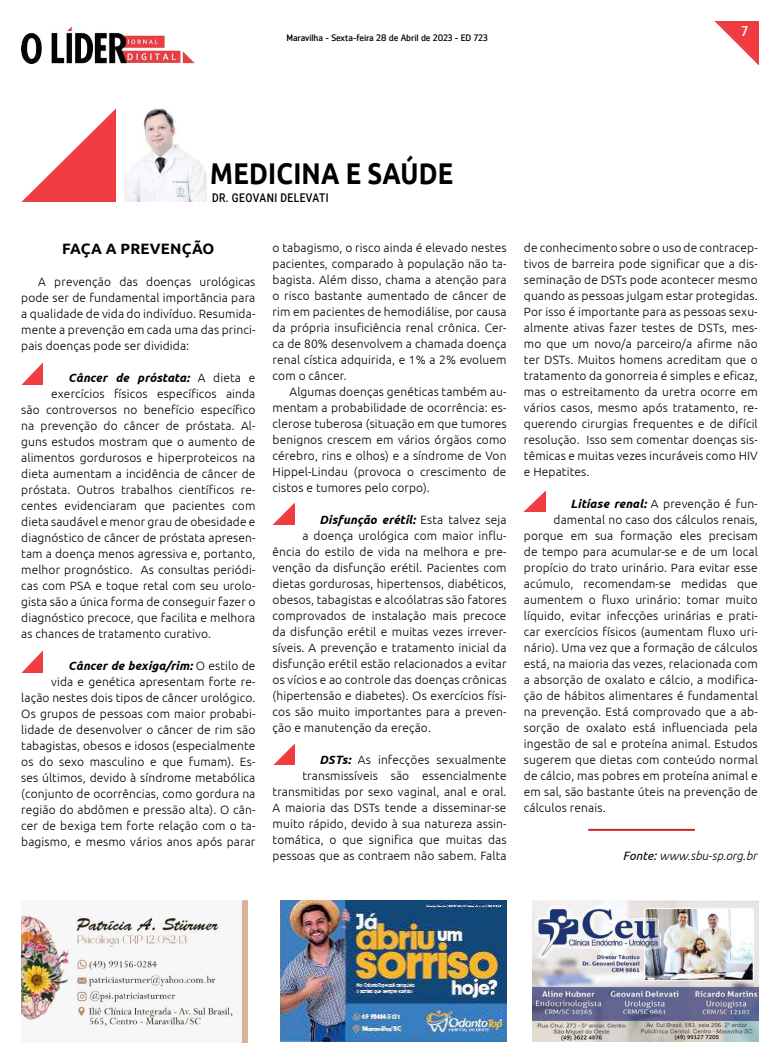
<style>
.page{position:relative;width:780px;height:1063px;background:#fff}
.page>*{position:absolute;margin:0;border:0;box-sizing:border-box;transform-origin:0 0}
.t1{font:700 30px "Ubuntu";letter-spacing:.01em;color:#000;scale:.85 1}
.t2{font:700 15px "Ubuntu";letter-spacing:.01em;color:#000}
.t3{font:14px "Zemestro Std";color:#fff}
.t4{font:300 12px/16px "Ubuntu";letter-spacing:.01em;color:#000;text-align:justify}
.t5{font:italic 700 12px "Ubuntu";letter-spacing:.01em;color:#000}
.t6{font:italic 300 12px "Ubuntu";letter-spacing:.01em;color:#000}
.t7{font:500 12px "Roboto";letter-spacing:.045em;color:#000;scale:.85 1}
.t8{font:9.3px "Zemestro Std";letter-spacing:-.01em;color:#000}
.s1{font-weight:300;font-style:normal}
.s2{font-weight:700;font-style:italic}
.s3{font-weight:400}
</style>
<div class="page">
<img style="left:714px;top:21px;width:44px;height:44px">
<img style="left:22px;top:26px;width:172px;height:38px">
<img style="left:280px;top:900px;width:226px;height:142px">
<img style="left:21px;top:901px;width:226px;height:141px">
<img style="left:532px;top:901px;width:226px;height:141px">
<img style="left:22px;top:109px;width:93px;height:93px">
<img style="left:124px;top:108px;width:82px;height:94px">
<img style="left:22px;top:363px;width:21px;height:21px">
<img style="left:21px;top:651px;width:22px;height:22px">
<img style="left:273px;top:503px;width:21px;height:21px">
<img style="left:524px;top:491px;width:21px;height:21px">
<img style="left:273px;top:744px;width:22px;height:21px">
<hr style="left:588px;top:829px;width:106px;height:2px;background:#d22229">
<p class="t8" style="left:286px;top:33px;width:203px">Maravilha - Sexta-feira 28 de Abril de 2023 - ED 723</p>
<p class="t3" style="left:741px;top:23px;width:8px">7</p>
<h1 class="t1" style="left:210px;top:156px;width:287px">MEDICINA E SAÚDE</h1>
<p class="t7" style="left:212px;top:189px;width:139px">DR. GEOVANI DELEVATI</p>
<p class="t2" style="left:62px;top:240px;width:154px">FAÇA A PREVENÇÃO</p>
<p class="t4" style="left:21px;top:274px;width:236px;text-indent:17px">A prevenção das doenças urológicas pode ser de fundamental importância para a qualidade de vida do indivíduo. Resumida&shy;mente a prevenção em cada uma das princi&shy;pais doenças pode ser dividida:</p>
<p class="t5" style="left:68px;top:371px;width:188px">Câncer de próstata: <span class="s1">A dieta e</span></p>
<p class="t4" style="left:51px;top:386px;width:206px">exercícios físicos específicos ainda</p>
<p class="t4" style="left:21px;top:402px;width:236px">são controversos no benefício específico</p>
<p class="t4" style="left:21px;top:418px;width:235px">na prevenção do câncer de próstata. Al-</p>
<p class="t4" style="left:21px;top:434px;width:235px">guns estudos mostram que o aumento de</p>
<p class="t4" style="left:21px;top:450px;width:236px">alimentos gordurosos e hiperproteicos na</p>
<p class="t4" style="left:21px;top:466px;width:236px">dieta aumentam a incidência de câncer de</p>
<p class="t4" style="left:21px;top:482px;width:236px">próstata. Outros trabalhos científicos re-</p>
<p class="t4" style="left:21px;top:498px;width:235px">centes evidenciaram que pacientes com</p>
<p class="t4" style="left:21px;top:514px;width:235px">dieta saudável e menor grau de obesidade e</p>
<p class="t4" style="left:21px;top:530px;width:235px">diagnóstico de câncer de próstata apresen-</p>
<p class="t4" style="left:21px;top:546px;width:236px">tam a doença menos agressiva e, portanto,</p>
<p class="t4" style="left:21px;top:562px;width:235px">melhor prognóstico. As consultas periódi-</p>
<p class="t4" style="left:21px;top:578px;width:235px">cas com PSA e toque retal com seu urolo-</p>
<p class="t4" style="left:21px;top:594px;width:235px">gista são a única forma de conseguir fazer o</p>
<p class="t4" style="left:21px;top:610px;width:236px">diagnóstico precoce, que facilita e melhora</p>
<p class="t4" style="left:21px;top:626px;width:191px">as chances de tratamento curativo.</p>
<p class="t4" style="left:21px;top:658px;width:236px;text-align:right"><span class="s2">Câncer de bexiga/rim:</span> O estilo de<br>vida e genética apresentam forte re&shy;lação nestes dois tipos de câncer urológico.<br>Os grupos de pessoas com maior probabi&shy;lidade de desenvolver o câncer de rim são tabagistas, obesos e idosos (especialmente os do sexo masculino e que fumam). Es&shy;ses últimos, devido à síndrome metabólica (conjunto de ocorrências, como gordura na região do abdômen e pressão alta). O cân&shy;cer de bexiga tem forte relação com o ta&shy;bagismo, e mesmo vários anos após parar</p>
<p class="t4" style="left:272px;top:239px;width:235px">o tabagismo, o risco ainda é elevado nestes pacientes, comparado à população não ta&shy;bagista. Além disso, chama a atenção para o risco bastante aumentado de câncer de rim em pacientes de hemodiálise, por causa da própria insuficiência renal crônica. Cer&shy;ca de 80% desenvolvem a chamada doença renal cística adquirida, e 1% a 2% evoluem com o câncer.</p>
<p class="t4" style="left:272px;top:383px;width:235px;text-indent:17px">Algumas doenças genéticas também au&shy;mentam a probabilidade de ocorrência: es&shy;clerose tuberosa (situação em que tumores benignos crescem em vários órgãos como cérebro, rins e olhos) e a síndrome de Von Hippel-Lindau (provoca o crescimento de cistos e tumores pelo corpo).</p>
<p class="t5" style="left:319px;top:512px;width:188px">Disfunção erétil: <span class="s1">Esta talvez seja</span></p>
<p class="t4" style="left:302px;top:527px;width:206px">a doença urológica com maior influ-</p>
<p class="t4" style="left:272px;top:543px;width:235px">ência do estilo de vida na melhora e pre-</p>
<p class="t4" style="left:272px;top:559px;width:235px">venção da disfunção erétil. Pacientes com</p>
<p class="t4" style="left:272px;top:575px;width:235px">dietas gordurosas, hipertensos, diabéticos,</p>
<p class="t4" style="left:272px;top:591px;width:235px">obesos, tabagistas e alcoólatras são fatores</p>
<p class="t4" style="left:272px;top:607px;width:235px">comprovados de instalação mais precoce</p>
<p class="t4" style="left:272px;top:623px;width:235px">da disfunção erétil e muitas vezes irrever-</p>
<p class="t4" style="left:272px;top:639px;width:235px">síveis. A prevenção e tratamento inicial da</p>
<p class="t4" style="left:272px;top:655px;width:235px">disfunção erétil estão relacionados a evitar</p>
<p class="t4" style="left:272px;top:671px;width:235px">os vícios e ao controle das doenças crônicas</p>
<p class="t4" style="left:272px;top:687px;width:235px">(hipertensão e diabetes). Os exercícios físi-</p>
<p class="t4" style="left:272px;top:703px;width:235px">cos são muito importantes para a preven-</p>
<p class="t4" style="left:272px;top:719px;width:160px">ção e manutenção da ereção.</p>
<p class="t4" style="left:272px;top:751px;width:235px;text-align:right"><span class="s2">DSTs:</span> As infecções sexualmente transmissíveis são essencialmente transmitidas por sexo vaginal, anal e oral.<br>A maioria das DSTs tende a disseminar-se muito rápido, devido à sua natureza assin&shy;tomática, o que significa que muitas das pessoas que as contraem não sabem. Falta</p>
<p class="t4" style="left:524px;top:239px;width:235px">de conhecimento sobre o uso de contracep&shy;tivos de barreira pode significar que a dis&shy;seminação de DSTs pode acontecer mesmo quando as pessoas julgam estar protegidas.<br>Por isso é importante para as pessoas sexu&shy;almente ativas fazer testes de DSTs, mes&shy;mo que um novo/a parceiro/a afirme não ter DSTs. Muitos homens acreditam que o tratamento da gonorreia é simples e eficaz, mas o estreitamento da uretra ocorre em vários casos, mesmo após tratamento, re&shy;querendo cirurgias frequentes e de difícil resolução. Isso sem comentar doenças sis&shy;têmicas e muitas vezes incuráveis como HIV e Hepatites.</p>
<p class="t4" style="left:570px;top:495px;width:188px"><span class="s2">Litíase renal:</span> A prevenção é fun-</p>
<p class="t4" style="left:553px;top:511px;width:206px">damental no caso dos cálculos renais,</p>
<p class="t4" style="left:524px;top:527px;width:235px">porque em sua formação eles precisam</p>
<p class="t4" style="left:524px;top:543px;width:235px">de tempo para acumular-se e de um local</p>
<p class="t4" style="left:524px;top:559px;width:235px">propício do trato urinário. Para evitar esse</p>
<p class="t4" style="left:524px;top:575px;width:235px">acúmulo, recomendam-se medidas que</p>
<p class="t4" style="left:524px;top:591px;width:235px">aumentem o fluxo urinário: tomar muito</p>
<p class="t4" style="left:524px;top:607px;width:235px">líquido, evitar infecções urinárias e prati-</p>
<p class="t4" style="left:524px;top:623px;width:235px">car exercícios físicos (aumentam fluxo uri-</p>
<p class="t4" style="left:524px;top:639px;width:235px">nário). Uma vez que a formação de cálculos</p>
<p class="t4" style="left:524px;top:655px;width:235px">está, na maioria das vezes, relacionada com</p>
<p class="t4" style="left:524px;top:671px;width:235px">a absorção de oxalato e cálcio, a modifica-</p>
<p class="t4" style="left:524px;top:687px;width:235px">ção de hábitos alimentares é fundamental</p>
<p class="t4" style="left:524px;top:703px;width:235px">na prevenção. Está comprovado que a ab-</p>
<p class="t4" style="left:524px;top:719px;width:235px">sorção de oxalato está influenciada pela</p>
<p class="t4" style="left:524px;top:735px;width:235px">ingestão de sal e proteína animal. Estudos</p>
<p class="t4" style="left:524px;top:751px;width:235px">sugerem que dietas com conteúdo normal</p>
<p class="t4" style="left:524px;top:767px;width:235px">de cálcio, mas pobres em proteína animal e</p>
<p class="t4" style="left:524px;top:783px;width:235px">em sal, são bastante úteis na prevenção de</p>
<p class="t4" style="left:524px;top:799px;width:83px">cálculos renais.</p>
<p class="t6" style="left:622px;top:848px;width:135px"><span class="s3">Fonte:</span> www.sbu-sp.org.br</p>
</div>
